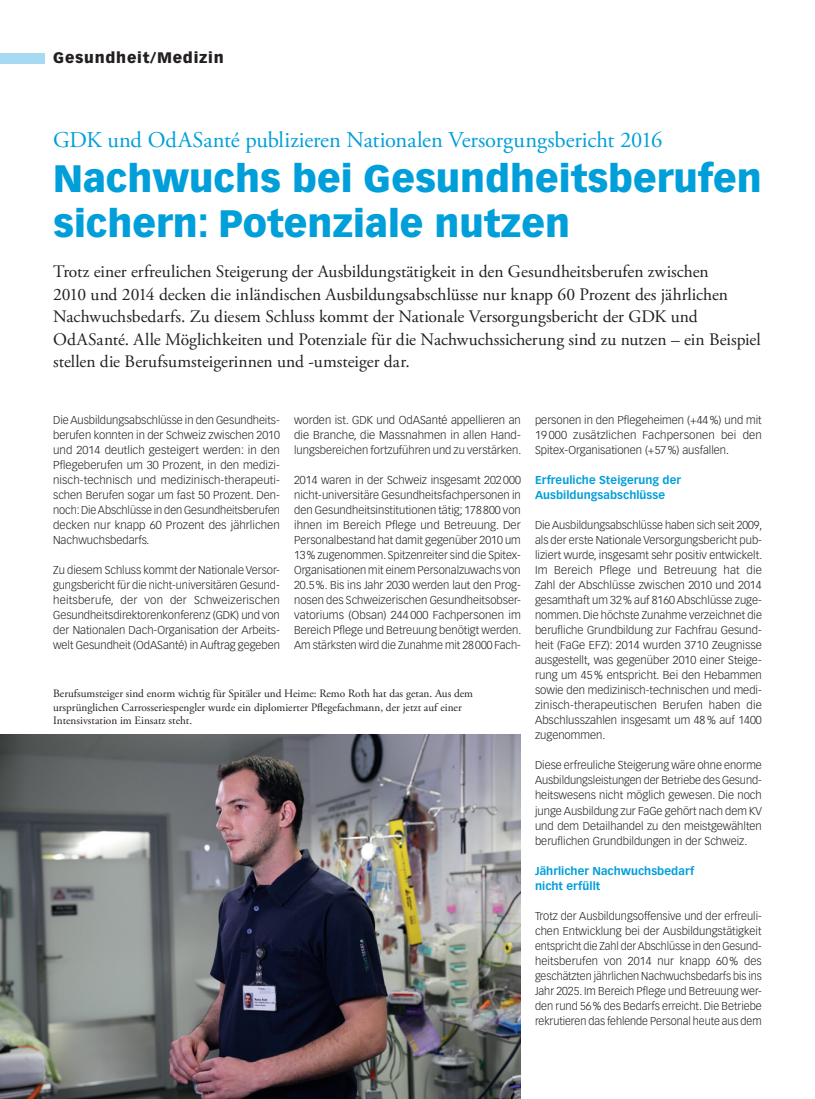
<style>
.page{position:relative;width:815px;height:1099px;background:#fff}
.page>*{position:absolute;margin:0;border:0;box-sizing:border-box;transform-origin:0 0}
.t1{font:900 37.5px/45px "Vectora LT Std";color:#009fda}
.t2{font:22.5px "Adobe Garamond Pro";letter-spacing:-.01em;color:#009fda}
.t3{font:17.5px/22.5px "Adobe Garamond Pro";color:#231f20}
.t4{font:900 15px "Vectora LT Std";letter-spacing:.05em;color:#231f20}
.t5{font:300 11.25px/15px "Vectora LT Std";color:#231f20;text-align:justify}
.t6{font:11.25px/13.5px "Adobe Garamond Pro";color:#231f20}
.t7{font:700 11.25px/15px "Vectora LT Std";letter-spacing:.005em;color:#009fda}
</style>
<div class="page">
<div style="left:0;top:53px;width:45px;height:10px;background:#a5daf2"></div>
<img style="left:0;top:734px;width:521px;height:364px">
<h3 class="t4" style="left:53px;top:49px;width:172px">Gesundheit/Medizin</h3>
<h2 class="t2" style="left:53px;top:126px;width:611px">GDK und OdASanté publizieren Nationalen Versorgungsbericht 2016</h2>
<h1 class="t1" style="left:53px;top:155px;width:710px">Nachwuchs bei Gesundheitsberufen sichern: Potenziale nutzen</h1>
<p class="t3" style="left:53px;top:261px;width:709px">Trotz einer erfreulichen Steigerung der Ausbildungstätigkeit in den Gesundheitsberufen zwischen<br>2010 und 2014 decken die inländischen Ausbildungsabschlüsse nur knapp 60 Prozent des jährlichen Nachwuchsbedarfs. Zu diesem Schluss kommt der Nationale Versorgungsbericht der GDK und OdASanté. Alle Möglichkeiten und Potenziale für die Nachwuchssicherung sind zu nutzen – ein Beispiel stellen die Berufsumsteigerinnen und -umsteiger dar.</p>
<p class="t5" style="left:53px;top:413px;width:228px">Die Ausbildungsabschlüsse in den Gesundheits&shy;berufen konnten in der Schweiz zwischen 2010 und 2014 deutlich gesteigert werden: in den Pflegeberufen um 30 Prozent, in den medizi&shy;nisch-technisch und medizinisch-therapeuti&shy;schen Berufen sogar um fast 50 Prozent. Den&shy;noch: Die Abschlüsse in den Gesundheitsberufen decken nur knapp 60 Prozent des jährlichen Nachwuchsbedarfs.</p>
<p class="t5" style="left:53px;top:563px;width:228px">Zu diesem Schluss kommt der Nationale Versor&shy;gungsbericht für die nicht-universitären Gesund&shy;heitsberufe, der von der Schweizerischen Gesundheitsdirektorenkonferenz (GDK) und von der Nationalen Dach-Organisation der Arbeits&shy;welt Gesundheit (OdASanté) in Auftrag gegeben</p>
<p class="t5" style="left:294px;top:413px;width:229px">worden ist. GDK und OdASanté appellieren an die Branche, die Massnahmen in allen Hand&shy;lungsbereichen fortzuführen und zu verstärken.</p>
<p class="t5" style="left:294px;top:473px;width:229px">2014 waren in der Schweiz insgesamt 202 000 nicht-universitäre Gesundheitsfachpersonen in den Gesundheitsinstitutionen tätig; 178800 von ihnen im Bereich Pflege und Betreuung. Der Personalbestand hat damit gegenüber 2010 um 13% zugenommen. Spitzenreiter sind die Spitex-Organisationen mit einem Personalzuwachs von 20.5%. Bis ins Jahr 2030 werden laut den Prog&shy;nosen des Schweizerischen Gesundheitsobser&shy;vatoriums (Obsan) 244 000 Fachpersonen im Bereich Pflege und Betreuung benötigt werden.<br>Am stärksten wird die Zunahme mit 28000 Fach-</p>
<p class="t6" style="left:53px;top:687px;width:421px">Berufsumsteiger sind enorm wichtig für Spitäler und Heime: Remo Roth hat das getan. Aus dem ursprünglichen Carrosseriespengler wurde ein diplomierter Pflegefachmann, der jetzt auf einer<br>Intensivstation im Einsatz steht.</p>
<p class="t5" style="left:535px;top:413px;width:228px">personen in den Pflegeheimen (+44%) und mit 19 000 zusätzlichen Fachpersonen bei den Spitex-Organisationen (+57%) ausfallen.</p>
<p class="t7" style="left:535px;top:473px;width:148px">Erfreuliche Steigerung der<br>Ausbildungsabschlüsse</p>
<p class="t5" style="left:535px;top:518px;width:229px">Die Ausbildungsabschlüsse haben sich seit 2009, als der erste Nationale Versorgungsbericht pub&shy;liziert wurde, insgesamt sehr positiv entwickelt.<br>Im Bereich Pflege und Betreuung hat die Zahl der Abschlüsse zwischen 2010 und 2014 gesamthaft um 32% auf 8160 Abschlüsse zuge&shy;nommen. Die höchste Zunahme verzeichnet die berufliche Grundbildung zur Fachfrau Gesund&shy;heit (FaGe EFZ): 2014 wurden 3710 Zeugnisse ausgestellt, was gegenüber 2010 einer Steige&shy;rung um 45% entspricht. Bei den Hebammen sowie den medizinisch-technischen und medi&shy;zinisch-therapeutischen Berufen haben die Abschlusszahlen insgesamt um 48% auf 1400 zugenommen.</p>
<p class="t5" style="left:535px;top:758px;width:228px">Diese erfreuliche Steigerung wäre ohne enorme Ausbildungsleistungen der Betriebe des Gesund&shy;heitswesens nicht möglich gewesen. Die noch junge Ausbildung zur FaGe gehört nach dem KV und dem Detailhandel zu den meistgewählten beruflichen Grundbildungen in der Schweiz.</p>
<p class="t7" style="left:535px;top:863px;width:161px">Jährlicher Nachwuchsbedarf nicht erfüllt</p>
<p class="t5" style="left:535px;top:908px;width:228px">Trotz der Ausbildungsoffensive und der erfreuli&shy;chen Entwicklung bei der Ausbildungstätigkeit entspricht die Zahl der Abschlüsse in den Gesund&shy;heitsberufen von 2014 nur knapp 60% des geschätzten jährlichen Nachwuchsbedarfs bis ins Jahr 2025. Im Bereich Pflege und Betreuung wer&shy;den rund 56% des Bedarfs erreicht. Die Betriebe rekrutieren das fehlende Personal heute aus dem</p>
</div>
